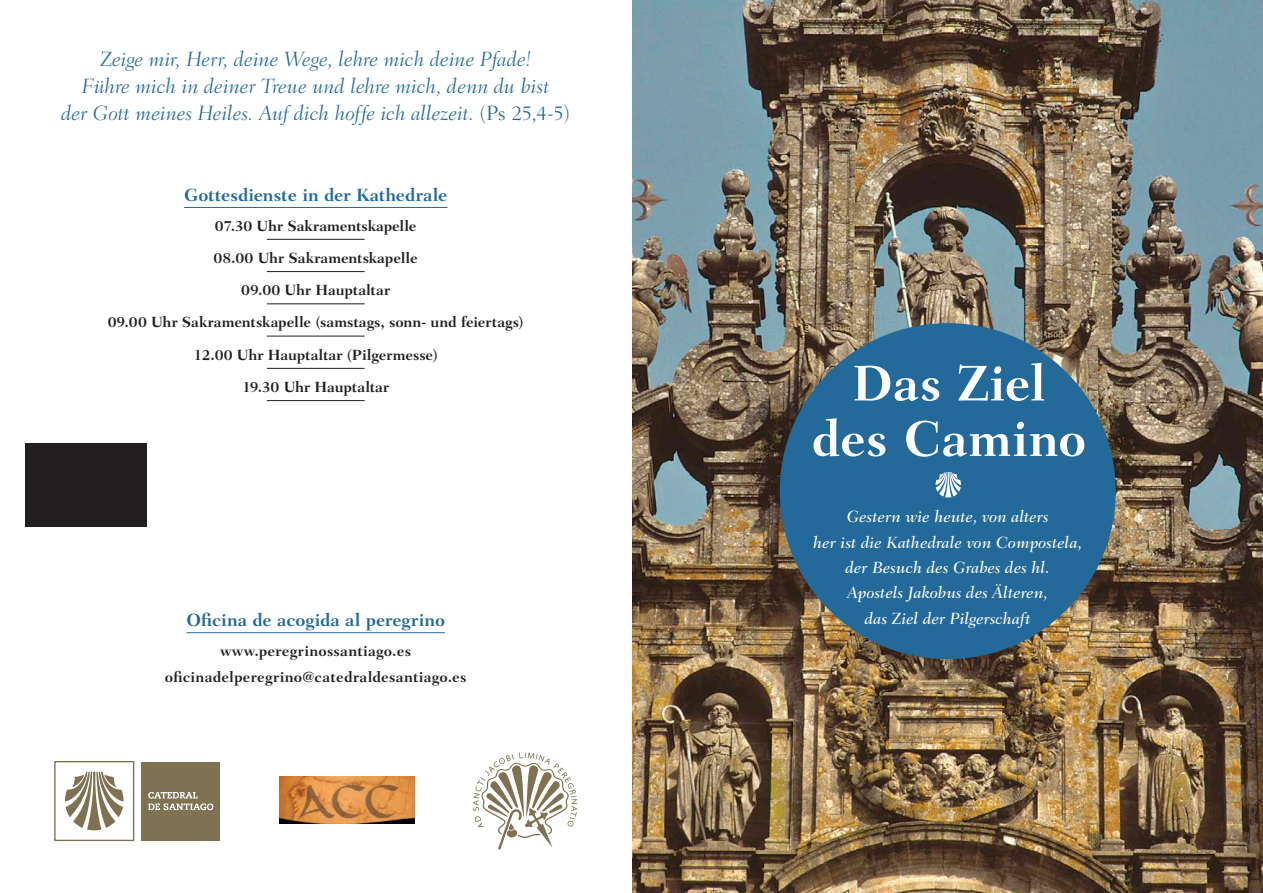
<style>
.page{position:relative;width:1263px;height:893px;background:#fff}
.page>*{position:absolute;margin:0;border:0;box-sizing:border-box;transform-origin:0 0}
.t1{font:700 51px/55.5px "Fairfield LT Std";letter-spacing:-.005em;color:#fff;text-align:center}
.t2{font:italic 300 21px/27px "Fairfield LT Std";letter-spacing:-.005em;color:#236999;text-align:center}
.t3{font:700 18px "Fairfield LT Std";color:#236999}
.t4{font:italic 500 16.5px/25.5px "Fairfield LT Std";color:#fff;text-align:center}
.t5{font:700 15px/32.2px "Fairfield LT Std";letter-spacing:.005em;color:#231f20;text-align:center}
.s1{font-style:normal}
</style>
<div class="page">
<img style="left:632px;top:0;width:631px;height:893px">
<div style="left:780px;top:323px;width:336px;height:336px;background:#236999;border-radius:50%"></div>
<svg style="left:935px;top:472px;width:26px;height:25px"></svg>
<img style="left:279px;top:776px;width:135px;height:47px">
<svg style="left:473px;top:752px;width:104px;height:98px"></svg>
<div style="left:54px;top:761px;width:80px;height:80px;background:#fff;border:1px solid #7e7252"></div>
<svg style="left:65px;top:772px;width:59px;height:58px"></svg>
<div style="left:141px;top:762px;width:79px;height:78px;background:#7e7252"></div>
<svg style="left:148px;top:792px;width:65px;height:18px"></svg>
<hr style="left:267px;top:239px;width:98px;height:1px;background:#231f20">
<hr style="left:267px;top:271px;width:98px;height:1px;background:#231f20">
<hr style="left:267px;top:304px;width:98px;height:1px;background:#231f20">
<hr style="left:267px;top:336px;width:98px;height:1px;background:#231f20">
<hr style="left:267px;top:368px;width:98px;height:1px;background:#231f20">
<hr style="left:267px;top:400px;width:98px;height:1px;background:#231f20">
<hr style="left:184px;top:207px;width:263px;height:1px;background:#236999">
<hr style="left:186px;top:632px;width:259px;height:1px;background:#236999">
<div style="left:25px;top:443px;width:122px;height:84px;background:#231f20"></div>
<h2 class="t2" style="left:61px;top:46px;width:510px">Zeige mir, Herr, deine Wege, lehre mich deine Pfade!<br>Führe mich in deiner Treue und lehre mich, denn du bist<br>der Gott meines Heiles. Auf dich hoffe ich allezeit. <span class="s1">(Ps 25,4-5)</span></h2>
<p class="t3" style="left:184px;top:184px;width:265px">Gottesdienste in der Kathedrale</p>
<p class="t5" style="left:108px;top:210px;width:417px">07.30 Uhr Sakramentskapelle<br>08.00 Uhr Sakramentskapelle<br>09.00 Uhr Hauptaltar<br>09.00 Uhr Sakramentskapelle (samstags, sonn- und feiertags)<br>12.00 Uhr Hauptaltar (Pilgermesse)<br>19.30 Uhr Hauptaltar</p>
<p class="t3" style="left:186px;top:609px;width:260px">Oficina de acogida al peregrino</p>
<p class="t5" style="left:165px;top:638px;width:303px;line-height:26.1px">www.peregrinossantiago.es oficinadelperegrino@catedraldesantiago.es</p>
<h1 class="t1" style="left:811px;top:356px;width:276px">Das Ziel des Camino</h1>
<p class="t4" style="left:813px;top:504px;width:271px">Gestern wie heute, von alters<br>her ist die Kathedrale von Compostela, der Besuch des Grabes des hl.<br>Apostels Jakobus des Älteren,<br>das Ziel der Pilgerschaft</p>
</div>
